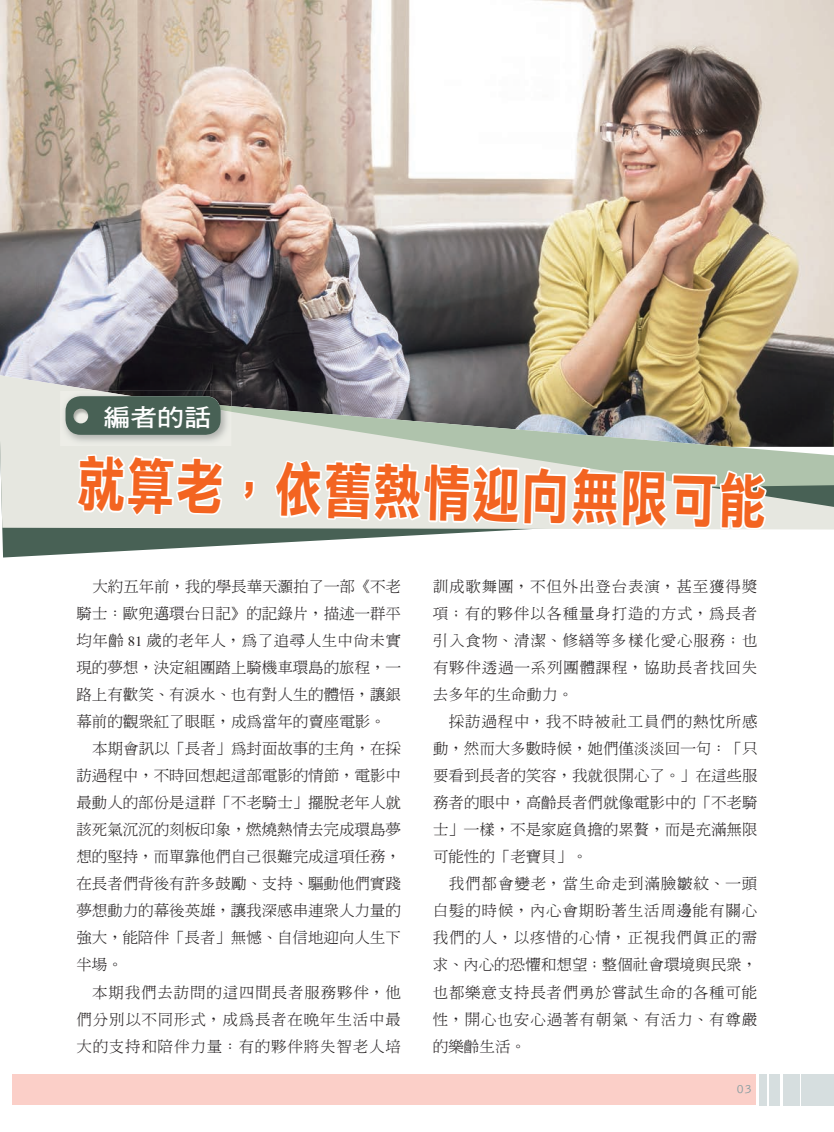
<style>
.page{position:relative;width:834px;height:1132px;background:#fff}
.page>*{position:absolute;margin:0;border:0;box-sizing:border-box;transform-origin:0 0}
.t1{font:60.45px "DF Li Hei Std W7";color:#f36421;scale:.79 1}
.t2{font:24.3px "DF Hei Std W7";color:#fff;scale:1.11 1}
.t3{font:300 14.7px/27px "Inn Ming";color:#231f20;text-align:justify;scale:1.05 1}
.t4{font:300 12.9px "Bell Gothic Std";color:#879da1;scale:1.05 1}
.s1{font-family:"Shonar Bangla";font-weight:400;font-size:16.95px}
</style>
<div class="page">
<img style="left:0;top:0;width:833px;height:375px">
<svg style="left:2px;top:529px;width:831px;height:28px"></svg>
<svg style="left:0;top:375px;width:833px;height:154px;background:#a5a8a3"></svg>
<svg style="left:73px;top:452px;width:154px;height:105px"></svg>
<svg style="left:240px;top:478px;width:16px;height:26px"></svg>
<img style="left:272px;top:218px;width:496px;height:339px">
<img style="left:60px;top:391px;width:171px;height:55px">
<div style="left:65px;top:396px;width:156px;height:38px;background:#486155;border-radius:15px"></div>
<img style="left:73px;top:408px;width:15px;height:15px;border-radius:7px">
<div style="left:769px;top:1074px;width:10px;height:31px;background:#d6dedf"></div>
<div style="left:758px;top:1074px;width:8px;height:31px;background:#d6dedf"></div>
<div style="left:782px;top:1074px;width:17px;height:31px;background:#d6dedf"></div>
<div style="left:801px;top:1074px;width:32px;height:31px;background:#d6dedf"></div>
<div style="left:13px;top:1074px;width:742px;height:30px;background:#fbcfc8"></div>
<h2 class="t2" style="left:103px;top:404px;width:99px">編者的話</h2>
<h1 class="t1" style="left:78px;top:453px;width:874px;rotate:1deg">就算老，依舊熱情迎向無限可能</h1>
<p class="t3" style="left:76px;top:572px;width:310px;text-indent:16px">大約五年前，我的學長華天灝拍了一部《不老騎士：歐兜邁環台日記》的記錄片，描述一群平均年齡 <span class="s1">81</span> 歲的老年人，為了追尋人生中尚未實現的夢想，決定組團踏上騎機車環島的旅程，一路上有歡笑、有淚水、也有對人生的體悟，讓銀幕前的觀眾紅了眼眶，成為當年的賣座電影。</p>
<p class="t3" style="left:76px;top:734px;width:310px;text-indent:16px">本期會訊以「長者」為封面故事的主角，在採訪過程中，不時回想起這部電影的情節，電影中最動人的部份是這群「不老騎士」擺脫老年人就該死氣沉沉的刻板印象，燃燒熱情去完成環島夢想的堅持，而單靠他們自己很難完成這項任務，在長者們背後有許多鼓勵、支持、驅動他們實踐夢想動力的幕後英雄，讓我深感串連眾人力量的強大，能陪伴「長者」無憾、自信地迎向人生下半場。</p>
<p class="t3" style="left:76px;top:977px;width:310px;text-indent:16px">本期我們去訪問的這四間長者服務夥伴，他們分別以不同形式，成為長者在晚年生活中最大的支持和陪伴力量：有的夥伴將失智老人培</p>
<p class="t3" style="left:432px;top:573px;width:311px">訓成歌舞團，不但外出登台表演，甚至獲得獎項；有的夥伴以各種量身打造的方式，為長者引入食物、清潔、修繕等多樣化愛心服務；也有夥伴透過一系列團體課程，協助長者找回失去多年的生命動力。</p>
<p class="t3" style="left:433px;top:707px;width:310px;text-indent:16px">採訪過程中，我不時被社工員們的熱忱所感動，然而大多數時候，她們僅淡淡回一句：「只要看到長者的笑容，我就很開心了。」在這些服務者的眼中，高齡長者們就像電影中的「不老騎士」一樣，不是家庭負擔的累贅，而是充滿無限可能性的「老寶貝」。</p>
<p class="t3" style="left:432px;top:869px;width:310px;text-indent:16px">我們都會變老，當生命走到滿臉皺紋、一頭白髮的時候，內心會期盼著生活周邊能有關心我們的人，以疼惜的心情，正視我們真正的需求、內心的恐懼和想望；整個社會環境與民眾，也都樂意支持長者們勇於嘗試生命的各種可能性，開心也安心過著有朝氣、有活力、有尊嚴的樂齡生活。</p>
<p class="t4" style="left:736px;top:1081px;width:16px">03</p>
</div>
